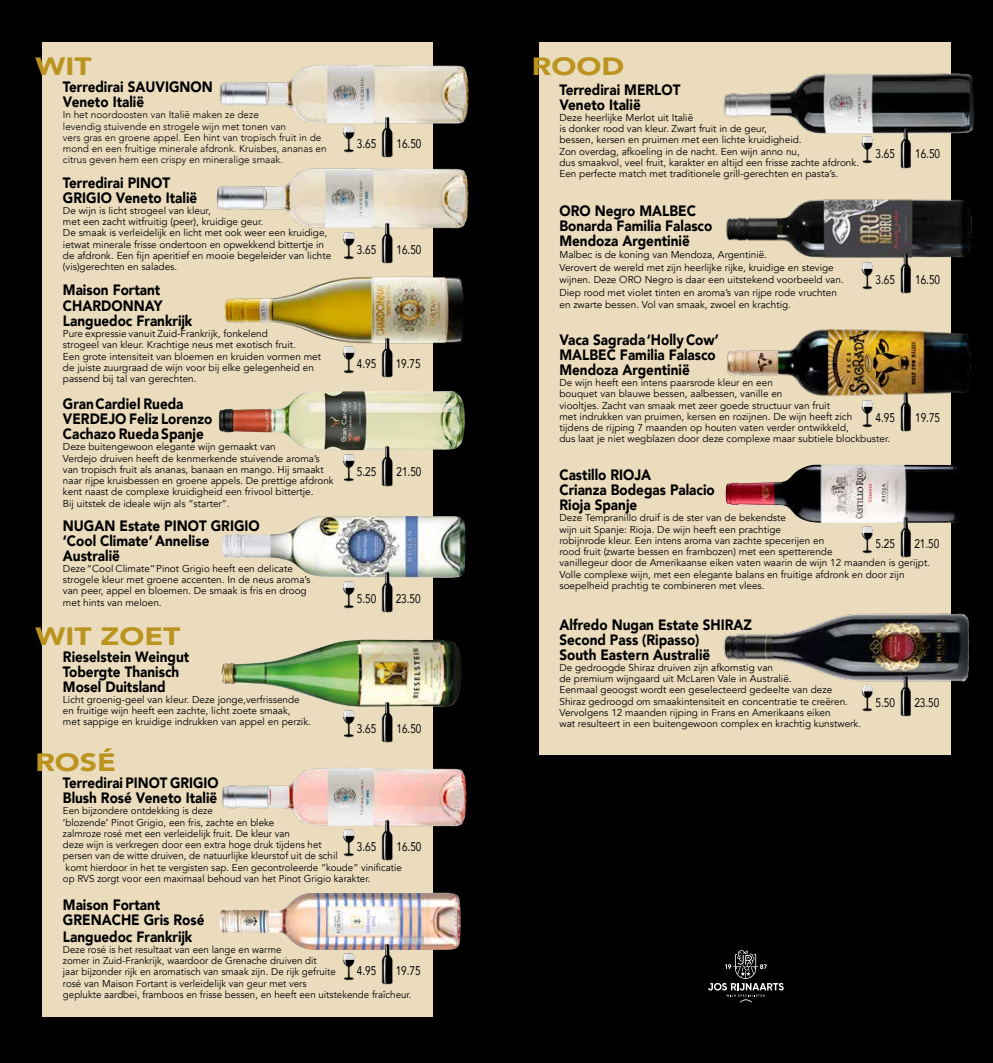
<style>
.page{position:relative;width:993px;height:1063px;background:#fff}
.page>*{position:absolute;margin:0;border:0;box-sizing:border-box;transform-origin:0 0}
.t1{font:900 25px "Avenir";color:#bb941f;scale:1.2 1}
.t2{font:900 15px/15px "Avenir";color:#000;scale:.9 1}
.t3{font:900 15px/15px "Avenir";color:#000;scale:.89 1}
.t4{font:12.5px "Avenir";color:#000;scale:.8 1}
.t5{font:10px/11.2px "Avenir";color:#000}
.t6{font:300 10px/11.2px "Avenir";color:#000}
</style>
<div class="page">
<div style="left:0;top:0;width:992px;height:1063px;background:#000"></div>
<div style="left:539px;top:43px;width:411px;height:712px;background:#eadcbd"></div>
<div style="left:43px;top:43px;width:389px;height:974px;background:#eadcbd"></div>
<img style="left:219px;top:60px;width:250px;height:70px">
<img style="left:217px;top:163px;width:252px;height:70px">
<img style="left:224px;top:276px;width:240px;height:68px">
<img style="left:219px;top:391px;width:246px;height:60px">
<img style="left:221px;top:640px;width:241px;height:67px">
<img style="left:222px;top:762px;width:245px;height:70px">
<img style="left:219px;top:893px;width:241px;height:57px">
<img style="left:723px;top:72px;width:251px;height:68px">
<img style="left:726px;top:197px;width:246px;height:69px">
<img style="left:727px;top:328px;width:244px;height:68px">
<img style="left:725px;top:465px;width:235px;height:58px">
<img style="left:723px;top:613px;width:246px;height:70px">
<img style="left:380px;top:116px;width:16px;height:42px">
<img style="left:341px;top:111px;width:15px;height:42px">
<img style="left:898px;top:126px;width:17px;height:43px">
<img style="left:859px;top:122px;width:15px;height:42px">
<img style="left:898px;top:252px;width:17px;height:42px">
<img style="left:859px;top:248px;width:15px;height:42px">
<img style="left:898px;top:390px;width:17px;height:42px">
<img style="left:859px;top:386px;width:15px;height:42px">
<img style="left:898px;top:516px;width:17px;height:42px">
<img style="left:859px;top:511px;width:15px;height:43px">
<img style="left:898px;top:674px;width:17px;height:43px">
<img style="left:859px;top:670px;width:15px;height:42px">
<img style="left:380px;top:222px;width:16px;height:42px">
<img style="left:341px;top:217px;width:15px;height:43px">
<img style="left:380px;top:336px;width:16px;height:42px">
<img style="left:341px;top:332px;width:15px;height:42px">
<img style="left:380px;top:444px;width:16px;height:43px">
<img style="left:341px;top:440px;width:15px;height:42px">
<img style="left:380px;top:700px;width:16px;height:43px">
<img style="left:341px;top:696px;width:15px;height:42px">
<img style="left:380px;top:819px;width:16px;height:42px">
<img style="left:341px;top:814px;width:15px;height:43px">
<img style="left:380px;top:943px;width:16px;height:42px">
<img style="left:341px;top:938px;width:15px;height:43px">
<img style="left:222px;top:516px;width:243px;height:62px">
<img style="left:380px;top:571px;width:16px;height:42px">
<img style="left:341px;top:566px;width:15px;height:43px">
<svg style="left:708px;top:950px;width:75px;height:53px"></svg>
<h1 class="t1" style="left:35px;top:45px;width:48px">WIT</h1>
<h1 class="t1" style="left:531px;top:45px;width:78px">ROOD</h1>
<h2 class="t2" style="left:63px;top:79px;width:168px">Terredirai SAUVIGNON<br>Veneto Italië</h2>
<p class="t6" style="left:63px;top:109px;width:265px">In het noordoosten van Italië maken ze deze<br>levendig stuivende en strogele wijn met tonen van<br>vers gras en groene appel. Een hint van tropisch fruit in de mond en een fruitige minerale afdronk. Kruisbes, ananas en citrus geven hem een crispy en mineralige smaak.</p>
<h2 class="t2" style="left:63px;top:175px;width:151px">Terredirai PINOT<br>GRIGIO Veneto Italië</h2>
<p class="t5" style="left:63px;top:205px;width:270px">De wijn is licht strogeel van kleur,<br>met een zacht witfruitig (peer), kruidige geur.<br>De smaak is verleidelijk en licht met ook weer een kruidige, ietwat minerale frisse ondertoon en opwekkend bittertje in de afdronk. Een fijn aperitief en mooie begeleider van lichte (vis)gerechten en salades.</p>
<h2 class="t2" style="left:63px;top:281px;width:145px;line-height:15.6px">Maison Fortant<br>CHARDONNAY<br>Languedoc Frankrijk</h2>
<p class="t5" style="left:63px;top:328px;width:259px">Pure expressie vanuit Zuid-Frankrijk, fonkelend<br>strogeel van kleur. Krachtige neus met exotisch fruit.<br>Een grote intensiteit van bloemen en kruiden vormen met de juiste zuurgraad de wijn voor bij elke gelegenheid en passend bij tal van gerechten.</p>
<h2 class="t2" style="left:63px;top:396px;width:167px">Gran Cardiel Rueda<br>VERDEJO Feliz Lorenzo<br>Cachazo Rueda Spanje</h2>
<p class="t5" style="left:63px;top:442px;width:272px">Deze buitengewoon elegante wijn gemaakt van<br>Verdejo druiven heeft de kenmerkende stuivende aroma’s van tropisch fruit als ananas, banaan en mango. Hij smaakt naar rijpe kruisbessen en groene appels. De prettige afdronk kent naast de complexe kruidigheid een frivool bittertje.<br>Bij uitstek de ideale wijn als “starter”.</p>
<h2 class="t2" style="left:63px;top:517px;width:220px">NUGAN Estate PINOT GRIGIO ‘Cool Climate’ Annelise<br>Australië</h2>
<p class="t5" style="left:63px;top:563px;width:249px">Deze “Cool Climate” Pinot Grigio heeft een delicate strogele kleur met groene accenten. In de neus aroma’s van peer, appel en bloemen. De smaak is fris en droog met hints van meloen.</p>
<h1 class="t1" style="left:35px;top:615px;width:122px">WIT ZOET</h1>
<h2 class="t2" style="left:63px;top:649px;width:142px">Rieselstein Weingut<br>Tobergte Thanisch<br>Mosel Duitsland</h2>
<p class="t5" style="left:63px;top:694px;width:249px">Licht groenig-geel van kleur. Deze jonge,verfrissende en fruitige wijn heeft een zachte, licht zoete smaak,<br>met sappige en kruidige indrukken van appel en perzik.</p>
<h1 class="t1" style="left:35px;top:740px;width:69px">ROSÉ</h1>
<p class="t4" style="left:356px;top:133px;width:26px">3.65</p>
<p class="t4" style="left:396px;top:133px;width:33px">16.50</p>
<p class="t4" style="left:356px;top:240px;width:26px">3.65</p>
<p class="t4" style="left:396px;top:240px;width:33px">16.50</p>
<p class="t4" style="left:356px;top:354px;width:26px">4.95</p>
<p class="t4" style="left:395px;top:354px;width:33px">19.75</p>
<p class="t4" style="left:356px;top:462px;width:26px">5.25</p>
<p class="t4" style="left:396px;top:462px;width:33px">21.50</p>
<p class="t4" style="left:356px;top:589px;width:26px">5.50</p>
<p class="t4" style="left:395px;top:589px;width:33px">23.50</p>
<p class="t4" style="left:356px;top:718px;width:26px">3.65</p>
<p class="t4" style="left:396px;top:718px;width:33px">16.50</p>
<h2 class="t3" style="left:63px;top:775px;width:176px">Terredirai PINOT GRIGIO<br>Blush Rosé Veneto Italië</h2>
<p class="t5" style="left:63px;top:806px;width:340px">Een bijzondere ontdekking is deze<br>‘blozende’ Pinot Grigio, een fris, zachte en bleke<br>zalmroze rosé met een verleidelijk fruit. De kleur van<br>deze wijn is verkregen door een extra hoge druk tijdens het<br>persen van de witte druiven, de natuurlijke kleurstof uit de schil<br>komt hierdoor in het te vergisten sap. Een gecontroleerde “koude” vinificatie op RVS zorgt voor een maximaal behoud van het Pinot Grigio karakter.</p>
<h2 class="t2" style="left:63px;top:897px;width:159px;line-height:15.6px">Maison Fortant<br>GRENACHE Gris Rosé<br>Languedoc Frankrijk</h2>
<p class="t5" style="left:63px;top:944px;width:350px">Deze rosé is het resultaat van een lange en warme<br>zomer in Zuid-Frankrijk, waardoor de Grenache druiven dit<br>jaar bijzonder rijk en aromatisch van smaak zijn. De rijk gefruite<br>rosé van Maison Fortant is verleidelijk van geur met vers<br>geplukte aardbei, framboos en frisse bessen, en heeft een uitstekende fraîcheur.</p>
<p class="t4" style="left:356px;top:837px;width:26px">3.65</p>
<p class="t4" style="left:396px;top:837px;width:33px">16.50</p>
<p class="t4" style="left:356px;top:961px;width:26px">4.95</p>
<p class="t4" style="left:395px;top:961px;width:33px">19.75</p>
<h2 class="t2" style="left:559px;top:82px;width:136px">Terredirai MERLOT<br>Veneto Italië</h2>
<p class="t5" style="left:559px;top:112px;width:301px">Deze heerlijke Merlot uit Italië<br>is donker rood van kleur. Zwart fruit in de geur,<br>bessen, kersen en pruimen met een lichte kruidigheid.<br>Zon overdag, afkoeling in de nacht. Een wijn anno nu,<br>dus smaakvol, veel fruit, karakter en altijd een frisse zachte afdronk.<br>Een perfecte match met traditionele grill-gerechten en pasta’s.</p>
<h2 class="t2" style="left:559px;top:203px;width:171px">ORO Negro MALBEC<br>Bonarda Familia Falasco<br>Mendoza Argentinië</h2>
<p class="t5" style="left:559px;top:249px;width:286px;line-height:12.5px">Malbec is de koning van Mendoza, Argentinië.<br>Verovert de wereld met zijn heerlijke rijke, kruidige en stevige wijnen. Deze ORO Negro is daar een uitstekend voorbeeld van.<br>Diep rood met violet tinten en aroma’s van rijpe rode vruchten en zwarte bessen. Vol van smaak, zwoel en krachtig.</p>
<h2 class="t2" style="left:559px;top:332px;width:178px">Vaca Sagrada ‘Holly Cow’<br>MALBEC Familia Falasco<br>Mendoza Argentinië</h2>
<p class="t5" style="left:559px;top:377px;width:332px">De wijn heeft een intens paarsrode kleur en een<br>bouquet van blauwe bessen, aalbessen, vanille en<br>viooltjes. Zacht van smaak met zeer goede structuur van fruit<br>met indrukken van pruimen, kersen en rozijnen. De wijn heeft zich<br>tijdens de rijping 7 maanden op houten vaten verder ontwikkeld,<br>dus laat je niet wegblazen door deze complexe maar subtiele blockbuster.</p>
<p class="t4" style="left:875px;top:144px;width:26px">3.65</p>
<p class="t4" style="left:914px;top:144px;width:33px">16.50</p>
<p class="t4" style="left:875px;top:270px;width:26px">3.65</p>
<p class="t4" style="left:914px;top:270px;width:33px">16.50</p>
<p class="t4" style="left:875px;top:408px;width:26px">4.95</p>
<p class="t4" style="left:914px;top:408px;width:33px">19.75</p>
<h2 class="t2" style="left:559px;top:467px;width:174px">Castillo RIOJA<br>Crianza Bodegas Palacio<br>Rioja Spanje</h2>
<p class="t5" style="left:559px;top:513px;width:372px">Deze Tempranillo druif is de ster van de bekendste<br>wijn uit Spanje: Rioja. De wijn heeft een prachtige<br>robijnrode kleur. Een intens aroma van zachte specerijen en<br>rood fruit (zwarte bessen en frambozen) met een spetterende<br>vanillegeur door de Amerikaanse eiken vaten waarin de wijn 12 maanden is gerijpt.<br>Volle complexe wijn, met een elegante balans en fruitige afdronk en door zijn soepelheid prachtig te combineren met vlees.</p>
<h2 class="t2" style="left:559px;top:617px;width:215px">Alfredo Nugan Estate SHIRAZ<br>Second Pass (Ripasso)<br>South Eastern Australië</h2>
<p class="t5" style="left:559px;top:662px;width:303px">De gedroogde Shiraz druiven zijn afkomstig van<br>de premium wijngaard uit McLaren Vale in Australië.<br>Eenmaal geoogst wordt een geselecteerd gedeelte van deze<br>Shiraz gedroogd om smaakintensiteit en concentratie te creëren.<br>Vervolgens 12 maanden rijping in Frans en Amerikaans eiken<br>wat resulteert in een buitengewoon complex en krachtig kunstwerk.</p>
<p class="t4" style="left:875px;top:534px;width:26px">5.25</p>
<p class="t4" style="left:914px;top:534px;width:33px">21.50</p>
<p class="t4" style="left:875px;top:692px;width:26px">5.50</p>
<p class="t4" style="left:914px;top:692px;width:33px">23.50</p>
</div>
